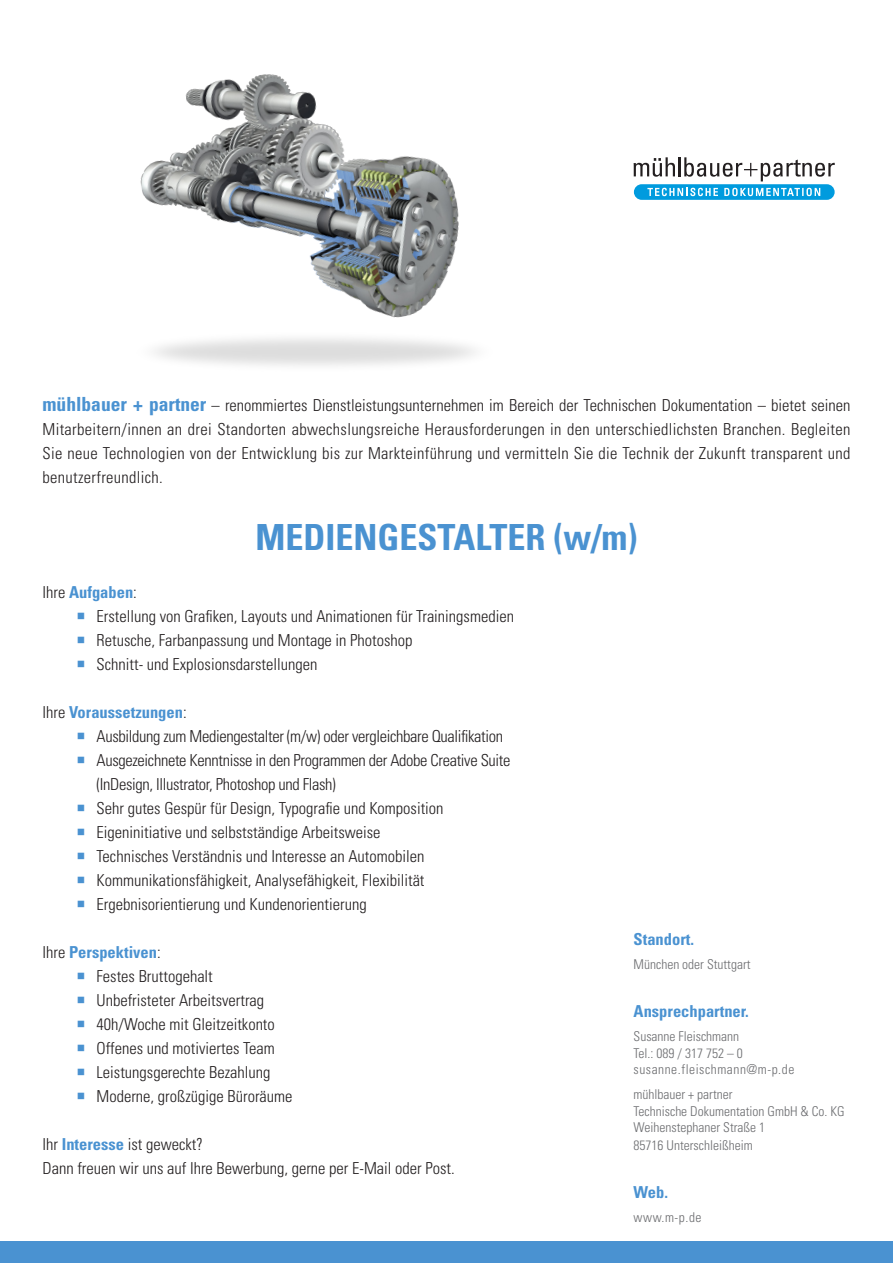
<style>
.page{position:relative;width:893px;height:1263px;background:#fff}
.page>*{position:absolute;margin:0;border:0;box-sizing:border-box;transform-origin:0 0}
.t1{font:700 condensed 36px "Univers LT Std";color:#4a92d1}
.t2{font:300 condensed 16.5px/24px "Univers LT Std";color:#231f20;text-align:justify}
.t3{font:300 condensed 16.5px "Univers LT Std";letter-spacing:-.02em;color:#231f20}
.t4{font:700 condensed 16.5px "Univers LT Std";color:#4a92d1}
.t5{font:300 condensed 13.5px "Univers LT Std";color:#6c6d70}
.t6{font:300 condensed 13.5px "Univers LT Std";letter-spacing:.04em;color:#6c6d70}
.s1{font-weight:700;font-size:19.5px;color:#4a92d1}
.s2{font-weight:300;color:#231f20}
.s3{color:#4a92d1}
.s4{font-weight:700;color:#4a92d1}
</style>
<div class="page">
<div style="left:634px;top:184px;width:201px;height:16px;background:#009bde;border-radius:8px"></div>
<svg style="left:634px;top:157px;width:41px;height:20px"></svg>
<hr style="left:678px;top:157px;width:3px;height:19px;background:#231f20">
<svg style="left:684px;top:157px;width:151px;height:24px"></svg>
<svg style="left:647px;top:188px;width:71px;height:8px"></svg>
<svg style="left:724px;top:188px;width:96px;height:8px"></svg>
<img style="left:140px;top:74px;width:319px;height:244px">
<div style="left:0;top:1242px;width:893px;height:21px;background:#4a92d1"></div>
<p class="t2" style="left:43px;top:393px;width:809px"><span class="s1">mühlbauer + partner</span> – renommiertes Dienstleistungsunternehmen im Bereich der Technischen Dokumentation – bietet seinen Mitarbeitern/innen an drei Standorten abwechslungsreiche Herausforderungen in den unterschiedlichsten Branchen. Begleiten Sie neue Technologien von der Entwicklung bis zur Markteinführung und vermitteln Sie die Technik der Zukunft transparent und benutzerfreundlich.</p>
<p class="t1" style="left:256px;top:515px;width:383px">MEDIENGESTALTER (w/m)</p>
<p class="t4" style="left:43px;top:582px;width:96px"><span class="s2">Ihre</span> Aufgaben<span class="s2">:</span></p>
<p class="t2" style="left:77px;top:604px;width:439px"><span class="s3">○</span> Erstellung von Grafiken, Layouts und Animationen für Trainingsmedien</p>
<p class="t2" style="left:77px;top:628px;width:338px"><span class="s3">○</span> Retusche, Farbanpassung und Montage in Photoshop</p>
<p class="t2" style="left:77px;top:652px;width:242px"><span class="s3">○</span> Schnitt- und Explosionsdarstellungen</p>
<p class="t4" style="left:43px;top:702px;width:146px"><span class="s2">Ihre</span> Voraussetzungen<span class="s2">:</span></p>
<p class="t3" style="left:77px;top:726px;width:428px"><span class="s3">○</span> Ausbildung zum Mediengestalter (m/w) oder vergleichbare Qualifikation</p>
<p class="t3" style="left:77px;top:750px;width:435px"><span class="s3">○</span> Ausgezeichnete Kenntnisse in den Programmen der Adobe Creative Suite</p>
<p class="t3" style="left:97px;top:774px;width:241px">(InDesign, Illustrator, Photoshop und Flash)</p>
<p class="t2" style="left:77px;top:796px;width:369px"><span class="s3">○</span> Sehr gutes Gespür für Design, Typografie und Komposition</p>
<p class="t2" style="left:77px;top:820px;width:305px"><span class="s3">○</span> Eigeninitiative und selbstständige Arbeitsweise</p>
<p class="t2" style="left:77px;top:844px;width:349px"><span class="s3">○</span> Technisches Verständnis und Interesse an Automobilen</p>
<p class="t2" style="left:77px;top:868px;width:350px"><span class="s3">○</span> Kommunikationsfähigkeit, Analysefähigkeit, Flexibilität</p>
<p class="t2" style="left:77px;top:892px;width:292px"><span class="s3">○</span> Ergebnisorientierung und Kundenorientierung</p>
<p class="t4" style="left:43px;top:942px;width:120px"><span class="s2">Ihre</span> Perspektiven<span class="s2">:</span></p>
<p class="t2" style="left:77px;top:964px;width:138px"><span class="s3">○</span> Festes Bruttogehalt</p>
<p class="t2" style="left:77px;top:988px;width:189px"><span class="s3">○</span> Unbefristeter Arbeitsvertrag</p>
<p class="t2" style="left:77px;top:1012px;width:200px"><span class="s3">○</span> 40h/Woche mit Gleitzeitkonto</p>
<p class="t2" style="left:77px;top:1036px;width:200px"><span class="s3">○</span> Offenes und motiviertes Team</p>
<p class="t2" style="left:77px;top:1060px;width:196px"><span class="s3">○</span> Leistungsgerechte Bezahlung</p>
<p class="t2" style="left:77px;top:1084px;width:218px"><span class="s3">○</span> Moderne, großzügige Büroräume</p>
<p class="t2" style="left:43px;top:1132px;width:162px">Ihr <span class="s4">Interesse</span> ist geweckt?</p>
<p class="t2" style="left:43px;top:1156px;width:414px">Dann freuen wir uns auf Ihre Bewerbung, gerne per E-Mail oder Post.</p>
<p class="t4" style="left:634px;top:929px;width:62px">Standort.</p>
<p class="t5" style="left:634px;top:956px;width:118px">München oder Stuttgart</p>
<p class="t4" style="left:634px;top:1001px;width:117px">Ansprechpartner.</p>
<p class="t5" style="left:634px;top:1028px;width:107px">Susanne Fleischmann</p>
<p class="t5" style="left:634px;top:1045px;width:111px">Tel.: 089 / 317 752 – 0</p>
<p class="t6" style="left:634px;top:1061px;width:162px">susanne.fleischmann@m-p.de</p>
<p class="t5" style="left:634px;top:1086px;width:100px">mühlbauer + partner</p>
<p class="t5" style="left:634px;top:1103px;width:213px">Technische Dokumentation GmbH &amp; Co. KG</p>
<p class="t5" style="left:634px;top:1119px;width:133px">Weihenstephaner Straße 1</p>
<p class="t5" style="left:634px;top:1137px;width:121px">85716 Unterschleißheim</p>
<p class="t4" style="left:634px;top:1182px;width:36px">Web.</p>
<p class="t5" style="left:634px;top:1209px;width:69px">www.m-p.de</p>
</div>
